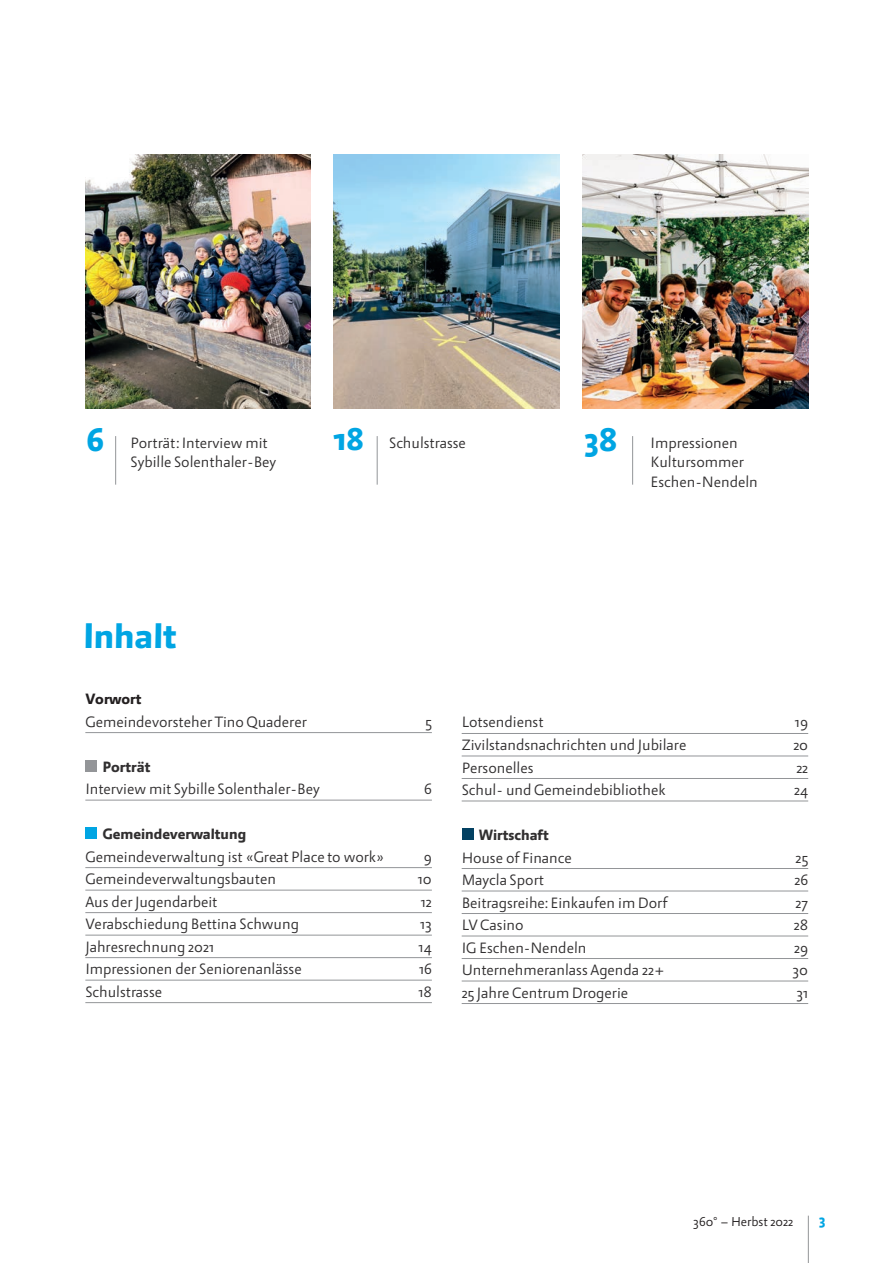
<style>
.page{position:relative;width:893px;height:1263px;background:#fff}
.page>*{position:absolute;margin:0;border:0;box-sizing:border-box;transform-origin:0 0}
.t1{font:37.5px "Allegra 6 Bold";color:#00a5e3}
.t2{font:36px "Allegra 6 Bold";color:#00a5e3}
.t3{font:16.5px "Allegra 6 Bold";color:#00a5e3}
.t4{font:15.75px/19.5px "Allegra 2 Regular";color:#312f30}
.t5{font:15.75px "Allegra 6 Bold";color:#312f30}
.t6{font:15.75px "Allegra 6 Bold";color:#231f20}
.t7{font:13.5px "Allegra 2 Regular";color:#231f20}
</style>
<div class="page">
<hr style="left:808px;top:1215px;width:1px;height:48px;background:#939598">
<hr style="left:85px;top:732px;width:347px;height:1px;background:#939598">
<hr style="left:85px;top:800px;width:347px;height:1px;background:#939598">
<hr style="left:85px;top:867px;width:347px;height:1px;background:#939598">
<hr style="left:85px;top:890px;width:347px;height:1px;background:#939598">
<hr style="left:85px;top:912px;width:347px;height:1px;background:#939598">
<hr style="left:85px;top:935px;width:347px;height:1px;background:#939598">
<hr style="left:85px;top:957px;width:347px;height:1px;background:#939598">
<hr style="left:85px;top:980px;width:347px;height:1px;background:#939598">
<hr style="left:85px;top:1002px;width:347px;height:1px;background:#939598">
<hr style="left:462px;top:733px;width:346px;height:1px;background:#939598">
<hr style="left:462px;top:756px;width:346px;height:1px;background:#939598">
<hr style="left:462px;top:778px;width:346px;height:1px;background:#939598">
<hr style="left:462px;top:801px;width:346px;height:1px;background:#939598">
<hr style="left:462px;top:868px;width:346px;height:1px;background:#939598">
<hr style="left:462px;top:891px;width:346px;height:1px;background:#939598">
<hr style="left:462px;top:913px;width:346px;height:1px;background:#939598">
<hr style="left:462px;top:936px;width:346px;height:1px;background:#939598">
<hr style="left:462px;top:958px;width:346px;height:1px;background:#939598">
<hr style="left:462px;top:981px;width:346px;height:1px;background:#939598">
<hr style="left:462px;top:1003px;width:346px;height:1px;background:#939598">
<hr style="left:377px;top:436px;width:1px;height:49px;background:#939598">
<div style="left:85px;top:760px;width:11px;height:11px;background:#939598"></div>
<hr style="left:115px;top:436px;width:1px;height:49px;background:#939598">
<img style="left:85px;top:155px;width:225px;height:253px">
<hr style="left:632px;top:436px;width:1px;height:49px;background:#939598">
<img style="left:583px;top:155px;width:225px;height:253px">
<img style="left:334px;top:155px;width:225px;height:253px">
<div style="left:85px;top:828px;width:11px;height:11px;background:#00a5e3"></div>
<div style="left:462px;top:829px;width:12px;height:11px;background:#034162"></div>
<h1 class="t1" style="left:86px;top:419px;width:20px">6</h1>
<p class="t4" style="left:130px;top:433px;width:139px">Porträt: Interview mit</p>
<h2 class="t2" style="left:334px;top:419px;width:32px">18</h2>
<p class="t4" style="left:389px;top:433px;width:78px">Schulstrasse</p>
<p class="t4" style="left:130px;top:453px;width:147px">Sybille Solenthaler-Bey</p>
<h1 class="t1" style="left:83px;top:615px;width:95px">Inhalt</h1>
<h1 class="t1" style="left:584px;top:419px;width:35px">38</h1>
<p class="t4" style="left:651px;top:433px;width:109px">Impressionen<br>Kultursommer<br>Eschen-Nendeln</p>
<p class="t6" style="left:85px;top:690px;width:58px">Vorwort</p>
<p class="t4" style="left:85px;top:712px;width:223px">Gemeindevorsteher Tino Quaderer</p>
<p class="t4" style="left:425px;top:712px;width:8px">5</p>
<p class="t5" style="left:102px;top:758px;width:50px">Porträt</p>
<p class="t4" style="left:85px;top:779px;width:236px">Interview mit Sybille Solenthaler-Bey</p>
<p class="t4" style="left:424px;top:779px;width:9px">6</p>
<p class="t5" style="left:102px;top:825px;width:145px">Gemeindeverwaltung</p>
<p class="t4" style="left:85px;top:847px;width:300px">Gemeindeverwaltung ist «Great Place to work»</p>
<p class="t4" style="left:424px;top:847px;width:10px">9</p>
<p class="t4" style="left:85px;top:869px;width:192px">Gemeindeverwaltungsbauten</p>
<p class="t4" style="left:418px;top:869px;width:16px">10</p>
<p class="t4" style="left:85px;top:892px;width:134px">Aus der Jugendarbeit</p>
<p class="t4" style="left:421px;top:892px;width:13px">12</p>
<p class="t4" style="left:85px;top:915px;width:215px">Verabschiedung Bettina Schwung</p>
<p class="t4" style="left:420px;top:915px;width:13px">13</p>
<p class="t4" style="left:85px;top:937px;width:130px">Jahresrechnung 2021</p>
<p class="t4" style="left:419px;top:937px;width:15px">14</p>
<p class="t4" style="left:85px;top:960px;width:218px">Impressionen der Seniorenanlässe</p>
<p class="t4" style="left:419px;top:960px;width:14px">16</p>
<p class="t4" style="left:85px;top:982px;width:78px">Schulstrasse</p>
<p class="t4" style="left:418px;top:982px;width:15px">18</p>
<p class="t4" style="left:462px;top:713px;width:83px">Lotsendienst</p>
<p class="t4" style="left:795px;top:713px;width:15px">19</p>
<p class="t4" style="left:462px;top:735px;width:226px">Zivilstandsnachrichten und Jubilare</p>
<p class="t4" style="left:793px;top:735px;width:16px">20</p>
<p class="t4" style="left:462px;top:758px;width:73px">Personelles</p>
<p class="t4" style="left:796px;top:758px;width:13px">22</p>
<p class="t4" style="left:462px;top:780px;width:206px">Schul- und Gemeindebibliothek</p>
<p class="t4" style="left:794px;top:780px;width:16px">24</p>
<p class="t5" style="left:479px;top:826px;width:71px">Wirtschaft</p>
<p class="t4" style="left:462px;top:848px;width:112px">House of Finance</p>
<p class="t4" style="left:795px;top:848px;width:14px">25</p>
<p class="t4" style="left:462px;top:870px;width:84px">Maycla Sport</p>
<p class="t4" style="left:795px;top:870px;width:15px">26</p>
<p class="t4" style="left:462px;top:893px;width:207px">Beitragsreihe: Einkaufen im Dorf</p>
<p class="t4" style="left:796px;top:893px;width:14px">27</p>
<p class="t4" style="left:462px;top:915px;width:64px">LV Casino</p>
<p class="t4" style="left:794px;top:915px;width:16px">28</p>
<p class="t4" style="left:462px;top:938px;width:126px">IG Eschen-Nendeln</p>
<p class="t4" style="left:794px;top:938px;width:16px">29</p>
<p class="t4" style="left:462px;top:960px;width:205px">Unternehmeranlass Agenda 22+</p>
<p class="t4" style="left:793px;top:960px;width:17px">30</p>
<p class="t4" style="left:462px;top:983px;width:168px">25 Jahre Centrum Drogerie</p>
<p class="t4" style="left:796px;top:983px;width:13px">31</p>
<p class="t7" style="left:693px;top:1214px;width:101px">360° – Herbst 2022</p>
<p class="t3" style="left:819px;top:1210px;width:8px">3</p>
</div>
